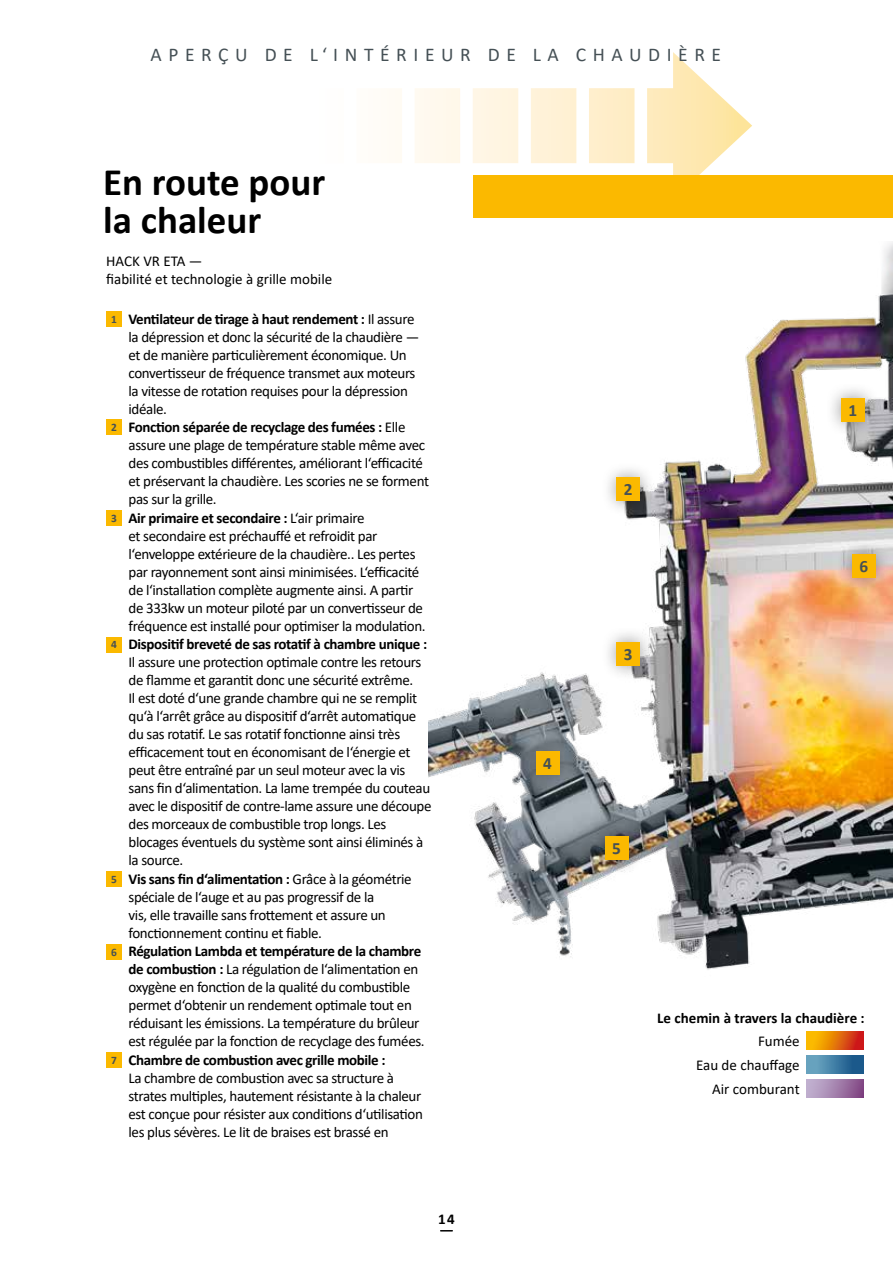
<style>
.page{position:relative;width:893px;height:1263px;background:#fff}
.page>*{position:absolute;margin:0;border:0;box-sizing:border-box;transform-origin:0 0}
.t1{font:700 39px/37.5px "Calibri";color:#000}
.t2{font:19.5px "Calibri";letter-spacing:.34em;color:#455055}
.t3{font:700 17.25px "Calibri";color:#455055}
.t4{font:15px "Calibri";letter-spacing:-.025em;color:#000}
.t5{font:700 15px "Calibri";letter-spacing:-.025em;color:#000}
.t6{font:15px/24px "Calibri";color:#000}
.t7{font:700 15px "Calibri";color:#000}
.s1{font-size:11.4px;color:#455055}
.s2{font-weight:400}
.s3{font-weight:700}
</style>
<div class="page">
<svg style="left:395px;top:88px;width:278px;height:75px"></svg>
<svg style="left:673px;top:52px;width:79px;height:123px"></svg>
<div style="left:473px;top:175px;width:420px;height:42px;background:#fbb900"></div>
<img style="left:428px;top:242px;width:465px;height:728px">
<div style="left:826px;top:382px;width:55px;height:55px;background:#000;opacity:.4"></div>
<div style="left:841px;top:398px;width:24px;height:23px;background:#fbb900"></div>
<div style="left:601px;top:462px;width:55px;height:55px;background:#000;opacity:.4"></div>
<div style="left:616px;top:477px;width:24px;height:24px;background:#fbb900"></div>
<div style="left:520px;top:736px;width:55px;height:55px;background:#000;opacity:.4"></div>
<div style="left:536px;top:751px;width:23px;height:24px;background:#fbb900"></div>
<div style="left:589px;top:821px;width:55px;height:55px;background:#000;opacity:.4"></div>
<div style="left:605px;top:836px;width:23px;height:24px;background:#fbb900"></div>
<div style="left:601px;top:626px;width:55px;height:56px;background:#000;opacity:.4"></div>
<div style="left:616px;top:642px;width:24px;height:24px;background:#fbb900"></div>
<div style="left:836px;top:539px;width:55px;height:55px;background:#000;opacity:.4"></div>
<div style="left:852px;top:555px;width:24px;height:23px;background:#fbb900"></div>
<svg style="left:806px;top:1031px;width:58px;height:18px"></svg>
<div style="left:806px;top:1079px;width:58px;height:18px;background:linear-gradient(to right,#c6bad6,#834985)"></div>
<div style="left:806px;top:1055px;width:58px;height:18px;background:linear-gradient(to right,#73aec7,#114f84)"></div>
<div style="left:106px;top:311px;width:16px;height:16px;background:#fbb900"></div>
<div style="left:106px;top:420px;width:16px;height:15px;background:#fbb900"></div>
<div style="left:106px;top:510px;width:16px;height:16px;background:#fbb900"></div>
<div style="left:106px;top:637px;width:16px;height:15px;background:#fbb900"></div>
<div style="left:106px;top:871px;width:16px;height:16px;background:#fbb900"></div>
<div style="left:106px;top:944px;width:16px;height:15px;background:#fbb900"></div>
<div style="left:106px;top:1052px;width:16px;height:16px;background:#fbb900"></div>
<h2 class="t2" style="left:151px;top:41px;width:572px">APERÇU DE L‘INTÉRIEUR DE LA CHAUDIÈRE</h2>
<h1 class="t1" style="left:103px;top:163px;width:224px">En route pour la chaleur</h1>
<p class="t6" style="left:106px;top:252px;width:228px;line-height:18px">HACK VR ETA —<br>fiabilité et technologie à grille mobile</p>
<p class="t5" style="left:111px;top:308px;width:305px"><span class="s1">1</span> Ventilateur de tirage à haut rendement : <span class="s2">Il assure</span></p>
<p class="t4" style="left:129px;top:326px;width:292px">la dépression et donc la sécurité de la chaudière —</p>
<p class="t4" style="left:129px;top:344px;width:280px">et de manière particulièrement économique. Un</p>
<p class="t4" style="left:129px;top:362px;width:288px">convertisseur de fréquence transmet aux moteurs</p>
<p class="t4" style="left:129px;top:380px;width:281px">la vitesse de rotation requises pour la dépression</p>
<p class="t4" style="left:129px;top:398px;width:40px">idéale.</p>
<p class="t5" style="left:111px;top:417px;width:296px"><span class="s1">2</span> Fonction séparée de recyclage des fumées : <span class="s2">Elle</span></p>
<p class="t4" style="left:129px;top:435px;width:298px">assure une plage de température stable même avec</p>
<p class="t4" style="left:129px;top:453px;width:296px">des combustibles différentes, améliorant l‘efficacité</p>
<p class="t4" style="left:129px;top:471px;width:302px">et préservant la chaudière. Les scories ne se forment</p>
<p class="t4" style="left:129px;top:489px;width:90px">pas sur la grille.</p>
<p class="t5" style="left:111px;top:507px;width:255px"><span class="s1">3</span> Air primaire et secondaire : <span class="s2">L‘air primaire</span></p>
<p class="t4" style="left:129px;top:525px;width:250px">et secondaire est préchauffé et refroidit par</p>
<p class="t4" style="left:129px;top:543px;width:288px">l‘enveloppe extérieure de la chaudière.. Les pertes</p>
<p class="t4" style="left:129px;top:561px;width:292px">par rayonnement sont ainsi minimisées. L‘efficacité</p>
<p class="t4" style="left:129px;top:579px;width:286px">de l‘installation complète augmente ainsi. A partir</p>
<p class="t4" style="left:129px;top:597px;width:296px">de 333kw un moteur piloté par un convertisseur de</p>
<p class="t4" style="left:129px;top:615px;width:299px">fréquence est installé pour optimiser la modulation.</p>
<p class="t5" style="left:111px;top:634px;width:317px"><span class="s1">4</span> Dispositif breveté de sas rotatif à chambre unique :</p>
<p class="t4" style="left:129px;top:652px;width:294px">Il assure une protection optimale contre les retours</p>
<p class="t4" style="left:129px;top:670px;width:286px">de flamme et garantit donc une sécurité extrême.</p>
<p class="t4" style="left:129px;top:688px;width:290px">Il est doté d‘une grande chambre qui ne se remplit</p>
<p class="t4" style="left:129px;top:706px;width:289px">qu‘à l‘arrêt grâce au dispositif d‘arrêt automatique</p>
<p class="t4" style="left:129px;top:724px;width:273px">du sas rotatif. Le sas rotatif fonctionne ainsi très</p>
<p class="t4" style="left:129px;top:742px;width:284px">efficacement tout en économisant de l‘énergie et</p>
<p class="t4" style="left:129px;top:760px;width:278px">peut être entraîné par un seul moteur avec la vis</p>
<p class="t4" style="left:129px;top:778px;width:303px">sans fin d‘alimentation. La lame trempée du couteau</p>
<p class="t4" style="left:129px;top:796px;width:304px">avec le dispositif de contre-lame assure une découpe</p>
<p class="t4" style="left:129px;top:814px;width:259px">des morceaux de combustible trop longs. Les</p>
<p class="t4" style="left:129px;top:832px;width:296px">blocages éventuels du système sont ainsi éliminés à</p>
<p class="t4" style="left:129px;top:850px;width:56px">la source.</p>
<p class="t5" style="left:111px;top:868px;width:302px"><span class="s1">5</span> Vis sans fin d‘alimentation : <span class="s2">Grâce à la géométrie</span></p>
<p class="t4" style="left:129px;top:886px;width:247px">spéciale de l‘auge et au pas progressif de la</p>
<p class="t4" style="left:129px;top:904px;width:259px">vis, elle travaille sans frottement et assure un</p>
<p class="t4" style="left:129px;top:922px;width:195px">fonctionnement continu et fiable.</p>
<p class="t5" style="left:111px;top:941px;width:312px"><span class="s1">6</span> Régulation Lambda et température de la chambre</p>
<p class="t4" style="left:129px;top:959px;width:291px"><span class="s3">de combustion :</span> La régulation de l‘alimentation en</p>
<p class="t4" style="left:129px;top:977px;width:283px">oxygène en fonction de la qualité du combustible</p>
<p class="t4" style="left:129px;top:995px;width:285px">permet d‘obtenir un rendement optimale tout en</p>
<p class="t4" style="left:129px;top:1013px;width:292px">réduisant les émissions. La température du brûleur</p>
<p class="t4" style="left:129px;top:1031px;width:298px">est régulée par la fonction de recyclage des fumées.</p>
<p class="t5" style="left:111px;top:1049px;width:276px"><span class="s1">7</span> Chambre de combustion avec grille mobile :</p>
<p class="t4" style="left:129px;top:1068px;width:267px">La chambre de combustion avec sa structure à</p>
<p class="t4" style="left:129px;top:1086px;width:294px">strates multiples, hautement résistante à la chaleur</p>
<p class="t4" style="left:129px;top:1104px;width:296px">est conçue pour résister aux conditions d‘utilisation</p>
<p class="t4" style="left:129px;top:1122px;width:262px">les plus sévères. Le lit de braises est brassé en</p>
<p class="t5" style="left:438px;top:1208px;width:18px">14</p>
<p class="t3" style="left:624px;top:477px;width:10px">2</p>
<p class="t3" style="left:543px;top:751px;width:10px">4</p>
<p class="t3" style="left:624px;top:642px;width:10px">3</p>
<p class="t3" style="left:612px;top:836px;width:10px">5</p>
<p class="t3" style="left:849px;top:398px;width:10px">1</p>
<p class="t3" style="left:859px;top:554px;width:10px">6</p>
<p class="t7" style="left:657px;top:1008px;width:209px">Le chemin à travers la chaudière :</p>
<p class="t6" style="left:696px;top:1028px;width:105px;text-align:right">Fumée<br>Eau de chauffage<br>Air comburant</p>
</div>
